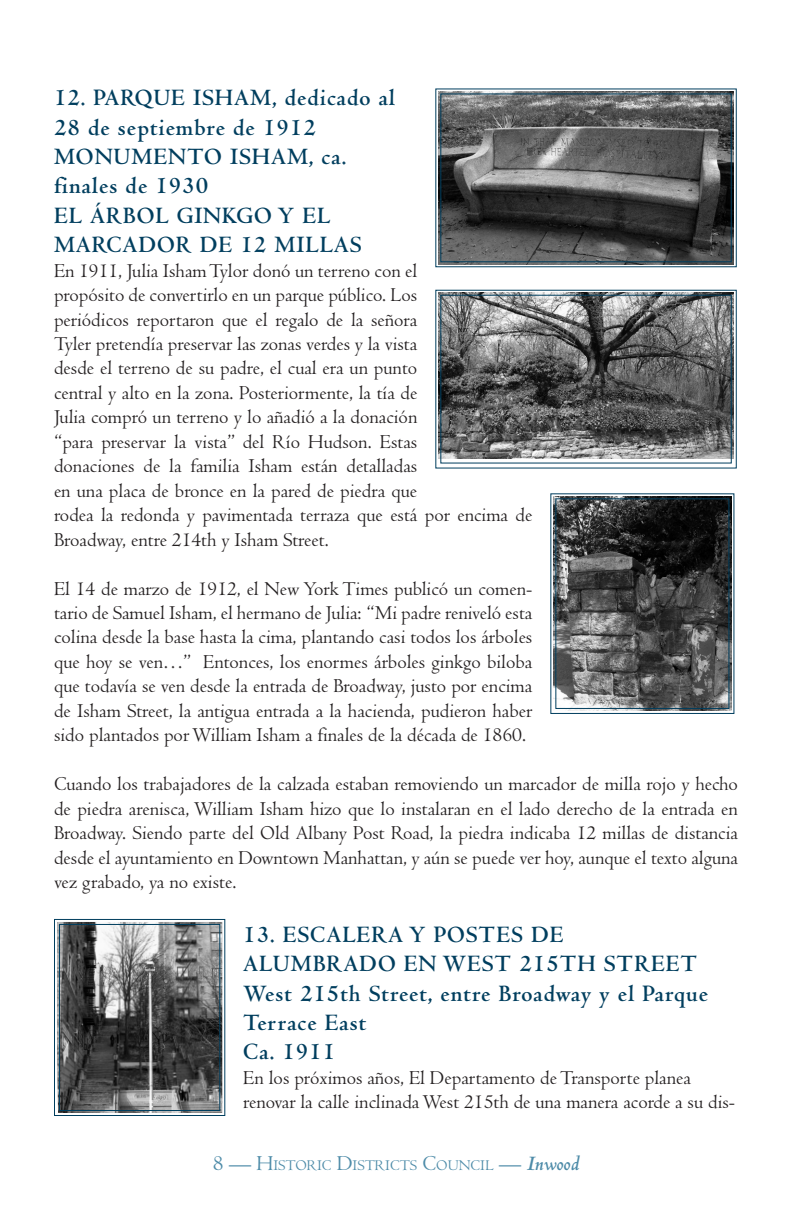
<style>
.page{position:relative;width:792px;height:1224px;background:#fff}
.page>*{position:absolute;margin:0;border:0;box-sizing:border-box;transform-origin:0 0}
.t1{font:700 24.4px/29.4px "Centaur";letter-spacing:.04em;color:#003e5e}
.Text{font:20.4px/24.4px "Centaur";color:#231f20}
.t2{font:15.4px "Centaur";color:#4d8ba8}
.s1{font-size:20px}
.s2{font-size:22px}
.s3{font-weight:700;font-style:italic;font-size:22px}
</style>
<div class="page">
<svg style="left:435px;top:88px;width:302px;height:180px;background:#5d5e5e"></svg>
<div style="left:440px;top:93px;width:292px;height:169px;border:1px solid #003e5e"></div>
<svg style="left:435px;top:289px;width:302px;height:180px;background:#727374"></svg>
<div style="left:440px;top:295px;width:292px;height:169px;border:1px solid #003e5e"></div>
<svg style="left:550px;top:493px;width:185px;height:221px;background:#525354"></svg>
<div style="left:555px;top:498px;width:174px;height:211px;border:1px solid #003e5e"></div>
<svg style="left:54px;top:919px;width:172px;height:197px;background:#686a6c"></svg>
<div style="left:59px;top:924px;width:161px;height:187px;border:1px solid #003e5e"></div>
<p class="t1" style="left:54px;top:84px;width:343px">12. PARQUE ISHAM, dedicado al<br>28 de septiembre de 1912</p>
<p class="t1" style="left:54px;top:143px;width:294px">MONUMENTO ISHAM, ca.</p>
<p class="t1" style="left:54px;top:172px;width:156px">finales de 1930</p>
<p class="t1" style="left:54px;top:201px;width:278px">EL ÁRBOL GINKGO Y EL</p>
<p class="t1" style="left:54px;top:231px;width:309px">MARCADOR DE 12 MILLAS</p>
<p class="Text" style="left:54px;top:259px;width:480px">En 1911, Julia Isham Tylor donó un terreno con el<br>propósito de convertirlo en un parque público. Los<br>periódicos reportaron que el regalo de la señora<br>Tyler pretendía preservar las zonas verdes y la vista<br>desde el terreno de su padre, el cual era un punto<br>central y alto en la zona. Posteriormente, la tía de<br>Julia compró un terreno y lo añadió a la donación<br>“para preservar la vista” del Río Hudson. Estas<br>donaciones de la familia Isham están detalladas<br>en una placa de bronce en la pared de piedra que<br>rodea la redonda y pavimentada terraza que está por encima de Broadway, entre 214th y Isham Street.</p>
<p class="Text" style="left:54px;top:577px;width:480px;text-align:justify">El 14 de marzo de 1912, el New York Times publicó un comen&shy;tario de Samuel Isham, el hermano de Julia: “Mi padre reniveló esta colina desde la base hasta la cima, plantando casi todos los árboles que hoy se ven…” Entonces, los enormes árboles ginkgo biloba que todavía se ven desde la entrada de Broadway, justo por encima de Isham Street, la antigua entrada a la hacienda, pudieron haber sido plantados por William Isham a finales de la década de 1860.</p>
<p class="Text" style="left:54px;top:772px;width:686px;text-align:justify">Cuando los trabajadores de la calzada estaban removiendo un marcador de milla rojo y hecho de piedra arenisca, William Isham hizo que lo instalaran en el lado derecho de la entrada en Broadway. Siendo parte del Old Albany Post Road, la piedra indicaba 12 millas de distancia desde el ayuntamiento en Downtown Manhattan, y aún se puede ver hoy, aunque el texto alguna vez grabado, ya no existe.</p>
<p class="t1" style="left:243px;top:920px;width:322px">13. ESCALERA Y POSTES DE</p>
<p class="t1" style="left:243px;top:950px;width:455px">ALUMBRADO EN WEST 215TH STREET</p>
<p class="t1" style="left:243px;top:979px;width:466px">West 215th Street, entre Broadway y el Parque</p>
<p class="t1" style="left:243px;top:1008px;width:124px">Terrace East</p>
<p class="t1" style="left:243px;top:1038px;width:93px">Ca. 1911</p>
<p class="Text" style="left:243px;top:1066px;width:493px">En los próximos años, El Departamento de Transporte planea renovar la calle inclinada West 215th de una manera acorde a su <span class="s1">dis-</span></p>
<p class="t2" style="left:213px;top:1157px;width:368px"><span class="s2">8 — H</span>ISTORIC <span class="s2">D</span>ISTRICTS <span class="s2">C</span>OUNCIL <span class="s2">—</span> <span class="s3">Inwood</span></p>
</div>
